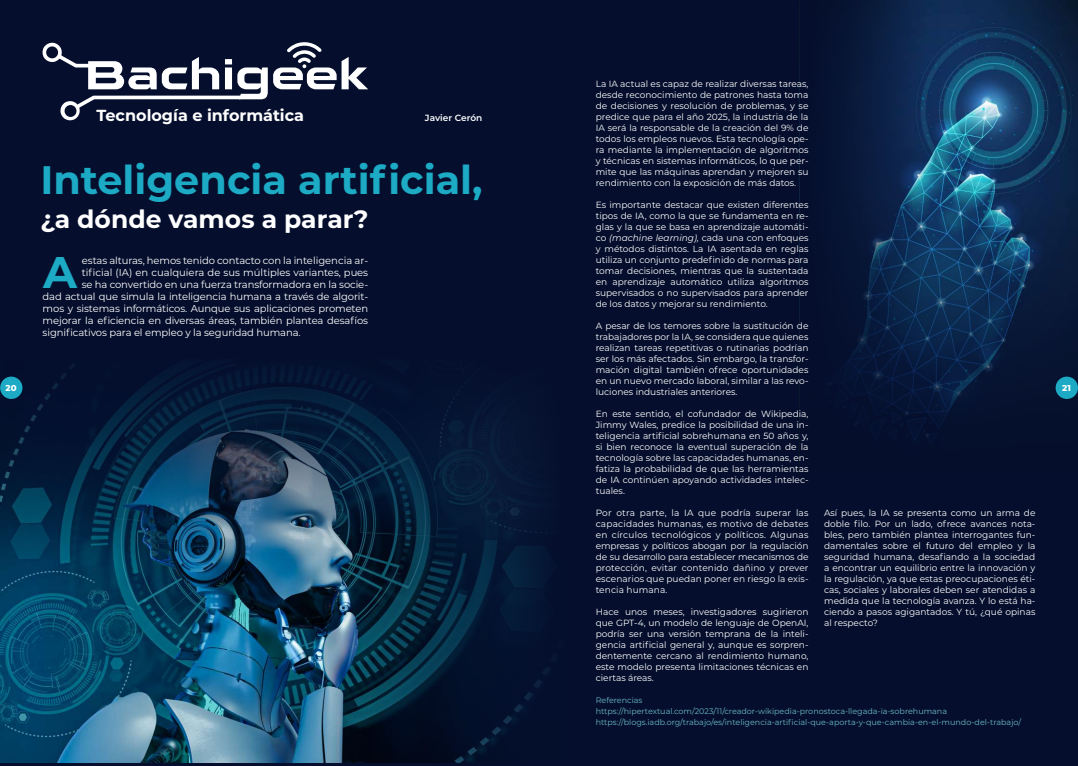
<style>
.page{position:relative;width:1078px;height:766px;background:#fff}
.page>*{position:absolute;margin:0;border:0;box-sizing:border-box;transform-origin:0 0}
.t1{font:700 44.3px "Montserrat";color:#1caac5}
.t2{font:700 39.7px "Montserrat";color:#1caac5}
.t3{font:700 25px "Montserrat";color:#fff}
.t4{font:700 16px "Montserrat";color:#fff}
.t5{font:10px "Montserrat";letter-spacing:-.01em;color:#fff}
.t6{font:9px/11px "Montserrat";color:#fff;text-align:justify}
.t7{font:600 9px "Montserrat";color:#fff}
.t8{font:800 8.6px "Montserrat";color:#fff}
.t9{font:8px/11px "Montserrat";color:#6bbac4}
.s1{font-style:italic}
</style>
<div class="page">
<div style="left:0;top:0;width:1077px;height:765px;background:#050f2d"></div>
<svg style="left:42px;top:42px;width:326px;height:79px"></svg>
<img style="left:0;top:585px;width:328px;height:177px">
<svg style="left:328px;top:585px;width:221px;height:178px"></svg>
<svg style="left:0;top:367px;width:542px;height:218px"></svg>
<div style="left:0;top:376px;width:22px;height:23px;background:#1caac5;border-radius:50%"></div>
<img style="left:940px;top:0;width:137px;height:149px">
<svg style="left:940px;top:149px;width:137px;height:274px"></svg>
<svg style="left:799px;top:0;width:141px;height:475px"></svg>
<div style="left:1055px;top:376px;width:22px;height:23px;background:#1caac5;border-radius:50%"></div>
<p class="t8" style="left:6px;top:381px;width:13px">20</p>
<h3 class="t4" style="left:96px;top:104px;width:209px">Tecnología e informática</h3>
<p class="t7" style="left:425px;top:112px;width:59px">Javier Cerón</p>
<h2 class="t2" style="left:40px;top:151px;width:443px">Inteligencia artificial,</h2>
<h3 class="t3" style="left:40px;top:201px;width:329px">¿a dónde vamos a parar?</h3>
<h1 class="t1" style="left:43px;top:240px;width:35px">A</h1>
<p class="t5" style="left:82px;top:253px;width:288px">estas alturas, hemos tenido contacto con la inteligencia ar-</p>
<p class="t5" style="left:82px;top:265px;width:288px">tificial (IA) en cualquiera de sus múltiples variantes, pues</p>
<p class="t5" style="left:82px;top:277px;width:288px">se ha convertido en una fuerza transformadora en la socie-</p>
<p class="t5" style="left:43px;top:289px;width:327px">dad actual que simula la inteligencia humana a través de algorit-</p>
<p class="t5" style="left:43px;top:301px;width:327px">mos y sistemas informáticos. Aunque sus aplicaciones prometen</p>
<p class="t5" style="left:43px;top:313px;width:327px">mejorar la eficiencia en diversas áreas, también plantea desafíos</p>
<p class="t5" style="left:43px;top:325px;width:259px">significativos para el empleo y la seguridad humana.</p>
<p class="t6" style="left:595px;top:78px;width:214px">La IA actual es capaz de realizar diversas tareas, desde reconocimiento de patrones hasta toma de decisiones y resolución de problemas, y se predice que para el año 2025, la industria de la IA será la responsable de la creación del 9% de todos los empleos nuevos. Esta tecnología ope&shy;ra mediante la implementación de algoritmos y técnicas en sistemas informáticos, lo que per&shy;mite que las máquinas aprendan y mejoren su rendimiento con la exposición de más datos.</p>
<p class="t6" style="left:595px;top:198px;width:214px">Es importante destacar que existen diferentes tipos de IA, como la que se fundamenta en re&shy;glas y la que se basa en aprendizaje automáti&shy;co <span class="s1">(machine learning),</span> cada una con enfoques y métodos distintos. La IA asentada en reglas utiliza un conjunto predefinido de normas para tomar decisiones, mientras que la sustentada en aprendizaje automático utiliza algoritmos supervisados o no supervisados para aprender de los datos y mejorar su rendimiento.</p>
<p class="t6" style="left:595px;top:319px;width:214px">A pesar de los temores sobre la sustitución de trabajadores por la IA, se considera que quienes realizan tareas repetitivas o rutinarias podrían ser los más afectados. Sin embargo, la transfor&shy;mación digital también ofrece oportunidades en un nuevo mercado laboral, similar a las revo&shy;luciones industriales anteriores.</p>
<p class="t6" style="left:595px;top:407px;width:214px">En este sentido, el cofundador de Wikipedia, Jimmy Wales, predice la posibilidad de una in&shy;teligencia artificial sobrehumana en 50 años y, si bien reconoce la eventual superación de la tecnología sobre las capacidades humanas, en&shy;fatiza la probabilidad de que las herramientas de IA continúen apoyando actividades intelec&shy;tuales.</p>
<p class="t6" style="left:595px;top:506px;width:214px">Por otra parte, la IA que podría superar las capacidades humanas, es motivo de debates en círculos tecnológicos y políticos. Algunas empresas y políticos abogan por la regulación de su desarrollo para establecer mecanismos de protección, evitar contenido dañino y prever escenarios que puedan poner en riesgo la exis&shy;tencia humana.</p>
<p class="t6" style="left:595px;top:605px;width:214px">Hace unos meses, investigadores sugirieron que GPT-4, un modelo de lenguaje de OpenAI, podría ser una versión temprana de la inteli&shy;gencia artificial general y, aunque es sorpren&shy;dentemente cercano al rendimiento humano, este modelo presenta limitaciones técnicas en ciertas áreas.</p>
<p class="t6" style="left:823px;top:507px;width:213px">Así pues, la IA se presenta como un arma de doble filo. Por un lado, ofrece avances nota&shy;bles, pero también plantea interrogantes fun&shy;damentales sobre el futuro del empleo y la seguridad humana, desafiando a la sociedad a encontrar un equilibrio entre la innovación y la regulación, ya que estas preocupaciones éti&shy;cas, sociales y laborales deben ser atendidas a medida que la tecnología avanza. Y lo está ha&shy;ciendo a pasos agigantados. Y tú, ¿qué opinas al respecto?</p>
<p class="t9" style="left:595px;top:694px;width:427px">Referencias<br>https://hipertextual.com/2023/11/creador-wikipedia-pronostoca-llegada-ia-sobrehumana https://blogs.iadb.org/trabajo/es/inteligencia-artificial-que-aporta-y-que-cambia-en-el-mundo-del-trabajo/</p>
<p class="t8" style="left:1061px;top:381px;width:10px">21</p>
</div>
